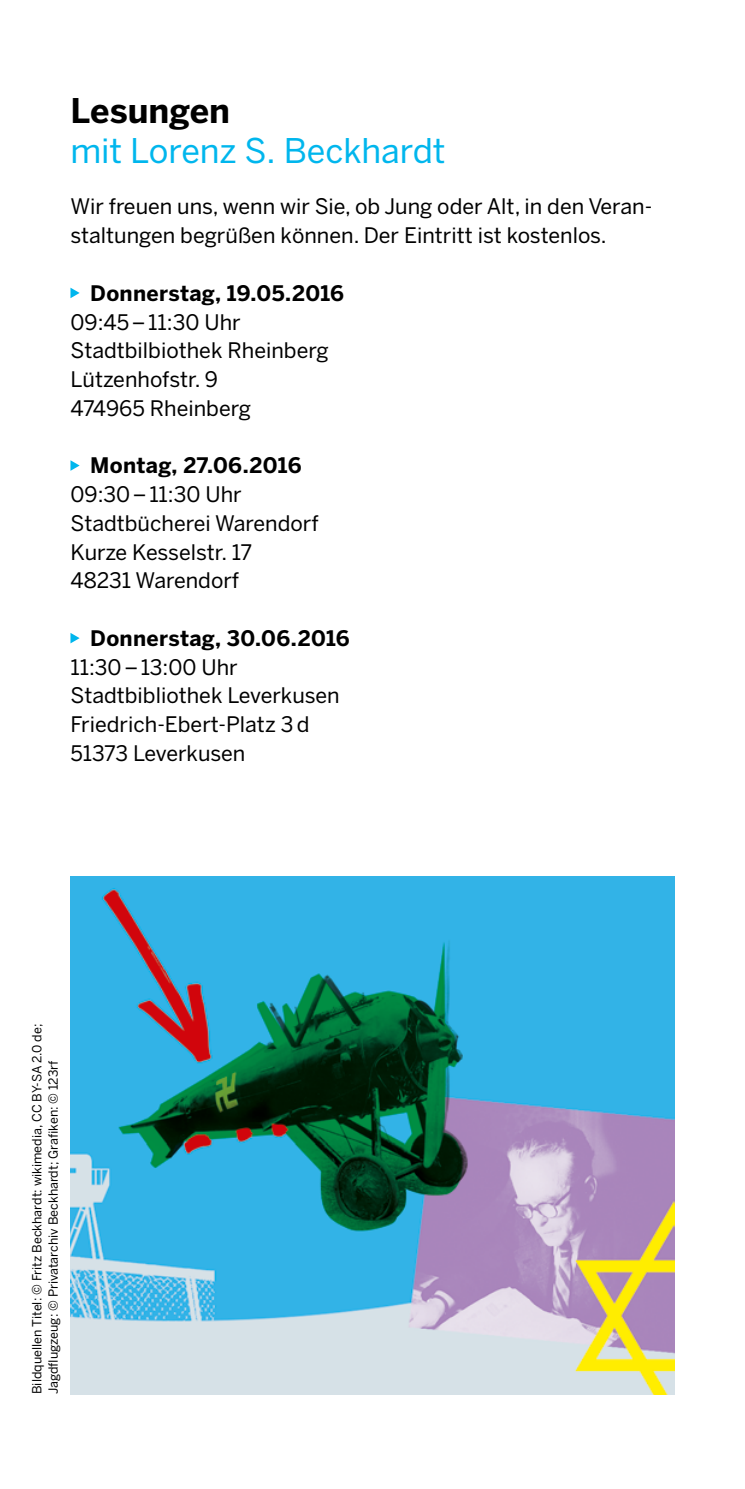
<style>
.page{position:relative;width:745px;height:1489px;background:#fff}
.page>*{position:absolute;margin:0;border:0;box-sizing:border-box;transform-origin:0 0}
.t1{font:33.75px "Benton Sans";letter-spacing:-.005em;color:#00b6ed}
.t2{font:700 33.75px "Benton Sans";color:#000}
.t3{font:21.25px/28.8px "Benton Sans";color:#000}
.t4{font:700 21.25px "Benton Sans";letter-spacing:.015em;color:#000}
.t5{font:12.5px/16.2px "Benton Sans";color:#000}
</style>
<div class="page">
<img style="left:70px;top:876px;width:603px;height:518px">
<svg style="left:70px;top:288px;width:10px;height:10px"></svg>
<svg style="left:70px;top:460px;width:10px;height:11px"></svg>
<svg style="left:70px;top:633px;width:10px;height:10px"></svg>
<h1 class="t2" style="left:70px;top:91px;width:161px">Lesungen</h1>
<h1 class="t1" style="left:70px;top:131px;width:376px">mit Lorenz S. Beckhardt</h1>
<p class="t3" style="left:70px;top:192px;width:583px">Wir freuen uns, wenn wir Sie, ob Jung oder Alt, in den Veran&shy;staltungen begrüßen können. Der Eintritt ist kostenlos.</p>
<p class="t4" style="left:90px;top:281px;width:255px">Donnerstag, 19.05.2016</p>
<p class="t3" style="left:70px;top:308px;width:260px">09:45–11:30 Uhr<br>Stadtbilbiothek Rheinberg<br>Lützenhofstr. 9<br>474965 Rheinberg</p>
<p class="t4" style="left:90px;top:453px;width:213px">Montag, 27.06.2016</p>
<p class="t3" style="left:70px;top:480px;width:250px">09:30–11:30 Uhr<br>Stadtbücherei Warendorf<br>Kurze Kesselstr. 17<br>48231 Warendorf</p>
<p class="t4" style="left:90px;top:626px;width:261px">Donnerstag, 30.06.2016</p>
<p class="t3" style="left:70px;top:653px;width:271px">11:30–13:00 Uhr<br>Stadtbibliothek Leverkusen<br>Friedrich-Ebert-Platz 3 d<br>51373 Leverkusen</p>
<p class="t5" style="left:29px;top:1393px;width:372px;rotate:-90deg">Bildquellen Titel: © Fritz Beckhardt: wikimedia, CC BY-SA 2.0 de;<br>Jagdflugzeug: © Privatarchiv Beckhardt; Grafiken: © 123rf</p>
</div>
